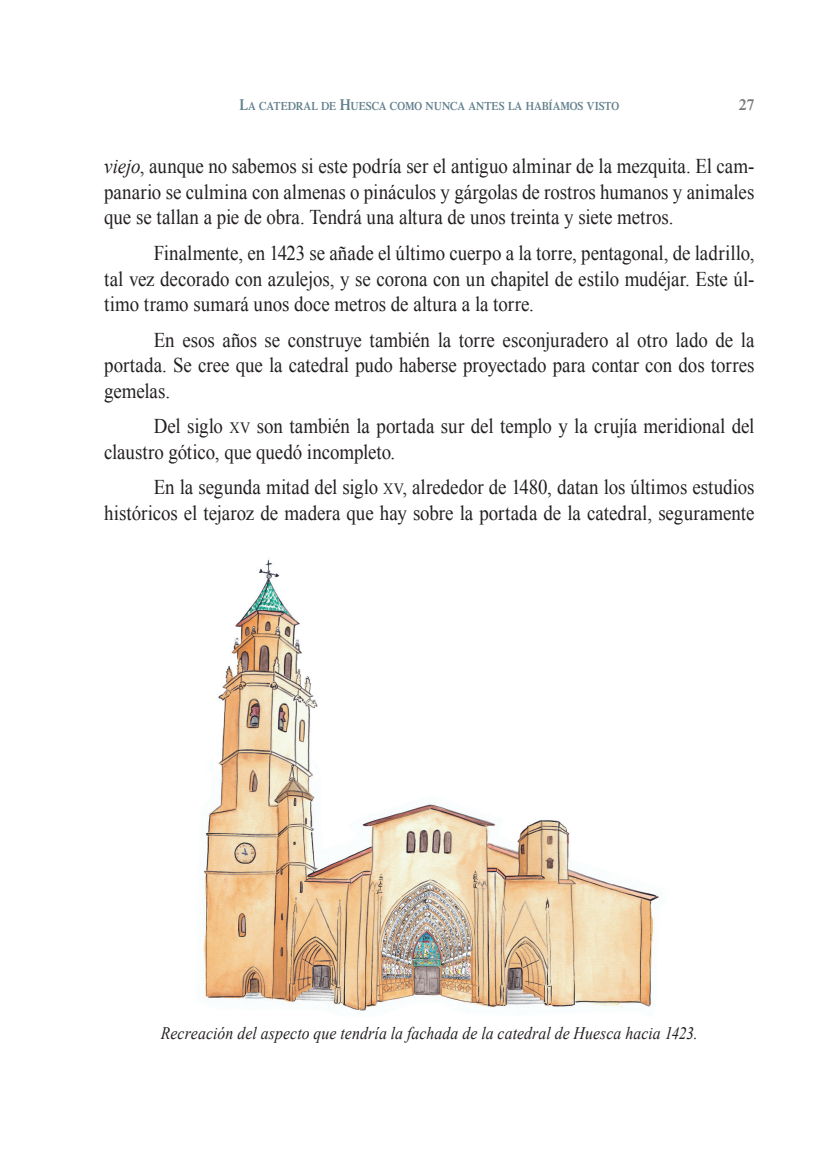
<style>
.page{position:relative;width:834px;height:1166px;background:#fff}
.page>*{position:absolute;margin:0;border:0;box-sizing:border-box;transform-origin:0 0}
.t1{font:21px/25.6px "Times New Roman";letter-spacing:-.005em;color:#231f20;text-align:justify;scale:.9 1}
.t2{font:italic 17.5px "Times New Roman";letter-spacing:.005em;color:#231f20;scale:.9 1}
.t3{font:600 15.75px "Times LT Std";color:#76787b}
.t4{font:600 11.9px "Times LT Std";letter-spacing:-.005em;color:#607e8b;scale:.9 1}
.s1{font-size:15.75px}
.s2{font-style:italic}
</style>
<div class="page">
<img style="left:203px;top:559px;width:456px;height:452px">
<p class="t4" style="left:239px;top:99px;width:423px"><span class="s1">L</span>A CATEDRAL DE <span class="s1">H</span>UESCA COMO NUNCA ANTES LA HABÍAMOS VISTO</p>
<p class="t3" style="left:738px;top:95px;width:17px">27</p>
<p class="t1" style="left:104px;top:153px;width:724px"><span class="s2">viejo</span>, aunque no sabemos si este podría ser el antiguo alminar de la mezquita. El cam&shy;panario se culmina con almenas o pináculos y gárgolas de rostros humanos y animales que se tallan a pie de obra. Tendrá una altura de unos treinta y siete metros.</p>
<p class="t1" style="left:104px;top:240px;width:724px;text-indent:50px">Finalmente, en 1423 se añade el último cuerpo a la torre, pentagonal, de ladrillo, tal vez decorado con azulejos, y se corona con un chapitel de estilo mudéjar. Este úl&shy;timo tramo sumará unos doce metros de altura a la torre.</p>
<p class="t1" style="left:104px;top:326px;width:724px;text-indent:50px">En esos años se construye también la torre esconjuradero al otro lado de la portada. Se cree que la catedral pudo haberse proyectado para contar con dos torres gemelas.</p>
<p class="t1" style="left:104px;top:413px;width:723px;text-indent:50px">Del siglo <span class="s1">XV</span> son también la portada sur del templo y la crujía meridional del claustro gótico, que quedó incompleto.</p>
<p class="t1" style="left:104px;top:474px;width:724px;text-align:right">En la segunda mitad del siglo <span class="s1">XV</span>, alrededor de 1480, datan los últimos estudios históricos el tejaroz de madera que hay sobre la portada de la catedral, seguramente</p>
<p class="t2" style="left:161px;top:1021px;width:598px">Recreación del aspecto que tendría la fachada de la catedral de Huesca hacia 1423.</p>
</div>
